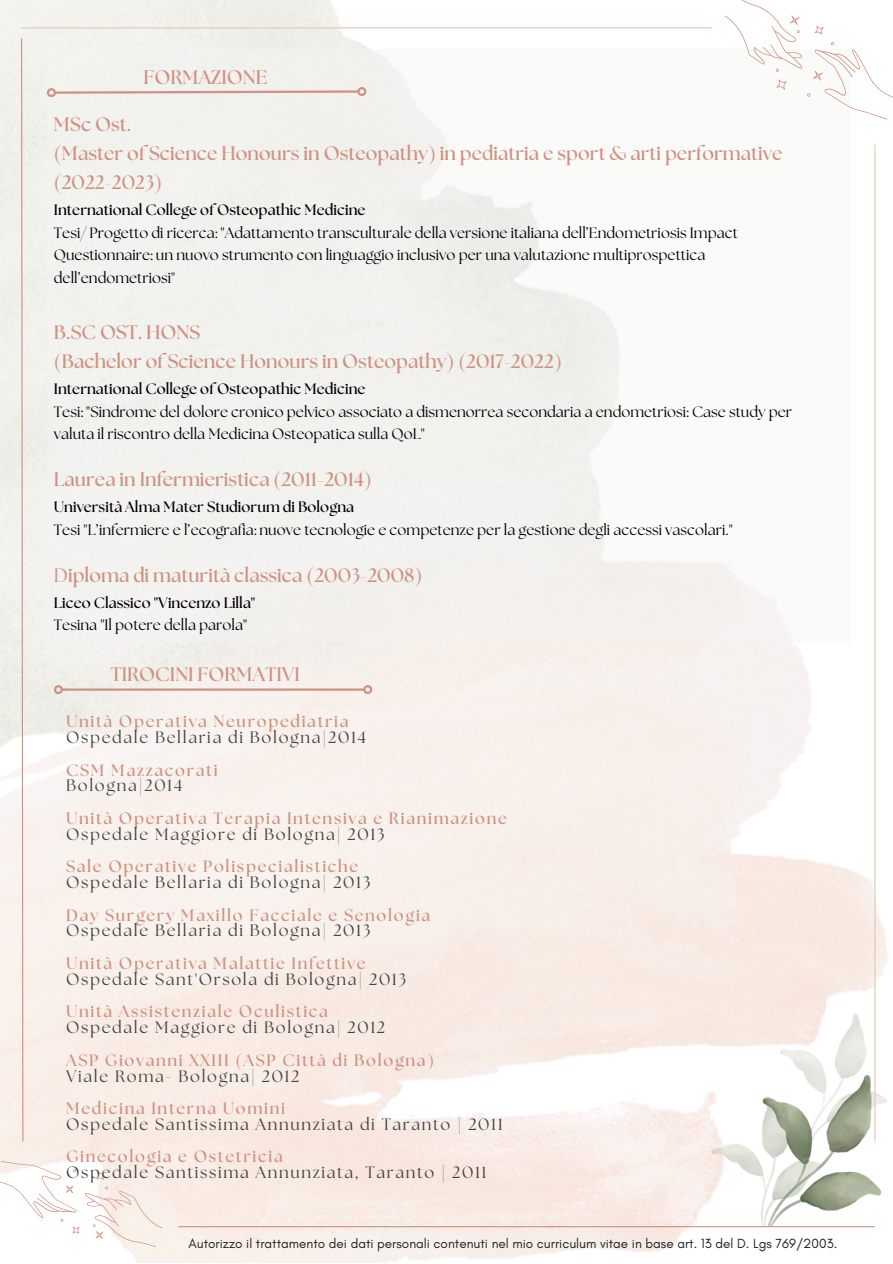
<style>
.page{position:relative;width:893px;height:1264px;background:#fff}
.page>*{position:absolute;margin:0;border:0;box-sizing:border-box;transform-origin:0 0}
.t1{font:700 19.5px/29.2px "The Seasons";color:#cf9180}
.t2{font:16.5px "The Seasons";letter-spacing:.1em;color:#444440}
.t3{font:700 16.5px "The Seasons";letter-spacing:.1em;color:#cf9180}
.t4{font:15px/22.5px "The Seasons";color:#000}
.t5{font:700 15px "The Seasons";color:#000}
.t6{font:13.5px "Glacial Indifference";color:#222}
.s1{font-weight:400}
</style>
<div class="page">
<div style="left:47px;top:49px;width:803px;height:593px;background:linear-gradient(to bottom,#f8f9f8,#f5f3f0)"></div>
<hr style="left:21px;top:27px;width:690px;height:1px;background:#e5c6b4">
<img style="left:711px;top:1013px;width:176px;height:212px">
<hr style="left:874px;top:145px;width:1px;height:995px;background:#e5c6b4">
<hr style="left:178px;top:1226px;width:696px;height:1px;background:#cf9180">
<svg style="left:0;top:37px;width:374px;height:1225px"></svg>
<svg style="left:718px;top:0;width:174px;height:164px"></svg>
<h1 class="t1" style="left:143px;top:63px;width:125px">FORMAZIONE</h1>
<h1 class="t1" style="left:54px;top:110px;width:730px">MSc Ost.<br>(Master of Science Honours in Osteopathy) in pediatria e sport &amp; arti performative (2022-2023)</h1>
<p class="t5" style="left:54px;top:203px;width:313px">International College of Osteopathic Medicine</p>
<p class="t4" style="left:54px;top:222px;width:685px">Tesi/ Progetto di ricerca: "Adattamento transculturale della versione italiana dell’Endometriosis Impact<br>Questionnaire: un nuovo strumento con linguaggio inclusivo per una valutazione multiprospettica dell’endometriosi"</p>
<h1 class="t1" style="left:54px;top:318px;width:509px">B.SC OST. HONS<br>(Bachelor of Science Honours in Osteopathy) (2017-2022)</h1>
<p class="t5" style="left:54px;top:382px;width:313px">International College of Osteopathic Medicine</p>
<p class="t4" style="left:54px;top:401px;width:739px">Tesi: "Sindrome del dolore cronico pelvico associato a dismenorrea secondaria a endometriosi: Case study per valuta il riscontro della Medicina Osteopatica sulla QoL"</p>
<h1 class="t1" style="left:54px;top:466px;width:319px">Laurea in Infermieristica (2011-2014)</h1>
<p class="t5" style="left:54px;top:500px;width:302px">Università Alma Mater Studiorum di Bologna</p>
<p class="t4" style="left:54px;top:519px;width:680px">Tesi "L’infermiere e l’ecografia: nuove tecnologie e competenze per la gestione degli accessi vascolari."</p>
<h1 class="t1" style="left:54px;top:561px;width:370px"><span class="s1">D</span>iploma di maturità classica (2003-2008)</h1>
<p class="t5" style="left:54px;top:595px;width:203px">Liceo Classico "Vincenzo Lilla"</p>
<p class="t4" style="left:54px;top:614px;width:195px">Tesina "Il potere della parola"</p>
<h1 class="t1" style="left:111px;top:660px;width:190px">TIROCINI FORMATIVI</h1>
<p class="t3" style="left:66px;top:714px;width:284px">Unità Operativa Neuropediatria</p>
<p class="t2" style="left:66px;top:729px;width:301px">Ospedale Bellaria di Bologna|2014</p>
<p class="t3" style="left:66px;top:762px;width:153px">CSM Mazzacorati</p>
<p class="t2" style="left:66px;top:778px;width:118px">Bologna|2014</p>
<p class="t3" style="left:66px;top:810px;width:442px">Unità Operativa Terapia Intensiva e Rianimazione</p>
<p class="t2" style="left:66px;top:826px;width:320px">Ospedale Maggiore di Bologna| 2013</p>
<p class="t3" style="left:66px;top:859px;width:294px">Sale Operative Polispecialistiche</p>
<p class="t2" style="left:66px;top:874px;width:306px">Ospedale Bellaria di Bologna| 2013</p>
<p class="t3" style="left:66px;top:907px;width:366px">Day Surgery Maxillo Facciale e Senologia</p>
<p class="t2" style="left:66px;top:923px;width:306px">Ospedale Bellaria di Bologna| 2013</p>
<p class="t3" style="left:66px;top:955px;width:301px">Unità Operativa Malattie Infettive</p>
<p class="t2" style="left:66px;top:971px;width:342px">Ospedale Sant'Orsola di Bologna| 2013</p>
<p class="t3" style="left:66px;top:1004px;width:263px">Unità Assistenziale Oculistica</p>
<p class="t2" style="left:66px;top:1019px;width:320px">Ospedale Maggiore di Bologna| 2012</p>
<p class="t3" style="left:66px;top:1052px;width:369px">ASP Giovanni XXIII (ASP Città di Bologna)</p>
<p class="t2" style="left:66px;top:1068px;width:235px">Viale Roma- Bologna| 2012</p>
<p class="t3" style="left:66px;top:1100px;width:220px">Medicina Interna Uomini</p>
<p class="t2" style="left:66px;top:1116px;width:438px">Ospedale Santissima Annunziata di Taranto | 2011</p>
<p class="t3" style="left:66px;top:1149px;width:218px">Ginecologia e Ostetricia</p>
<p class="t2" style="left:66px;top:1164px;width:422px">Ospedale Santissima Annunziata, Taranto | 2011</p>
<p class="t6" style="left:188px;top:1235px;width:650px">Autorizzo il trattamento dei dati personali contenuti nel mio curriculum vitae in base art. 13 del D. Lgs 769/2003.</p>
</div>
